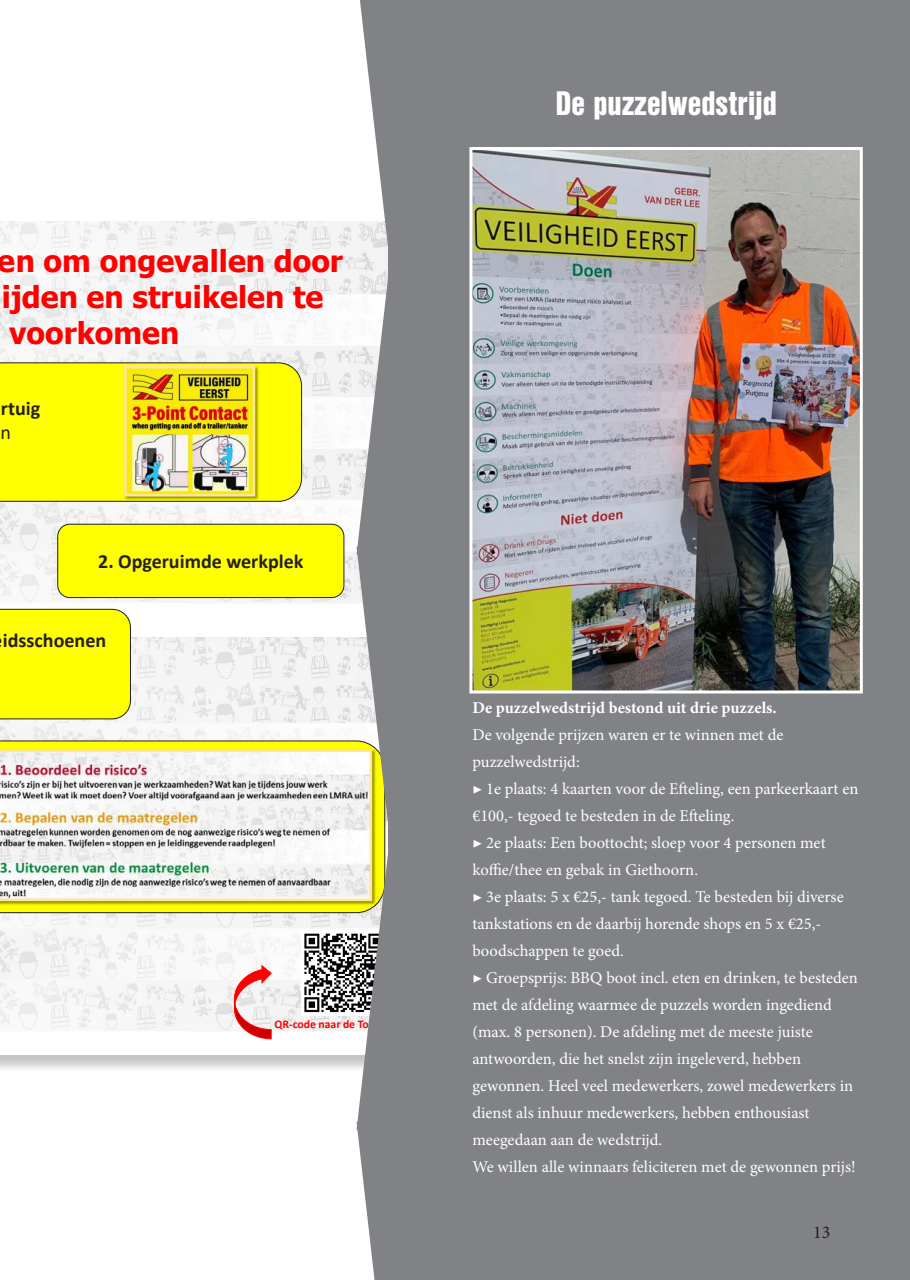
<style>
.page{position:relative;width:910px;height:1280px;background:#fff}
.page>*{position:absolute;margin:0;border:0;box-sizing:border-box;transform-origin:0 0}
.t1{font:900 33px "Nimbus San Con L";color:#fff}
.t2{font:700 30.15px/36.2px "Tahoma";color:#f00}
.t3{font:700 20.1px "Calibri";color:#231f20}
.t4{font:20.1px "Calibri";color:#231f20}
.t5{font:18px "Minion Pro";color:#231f20}
.t6{font:16.5px/27px "Minion Pro";color:#fff}
.t7{font:700 16.5px "Minion Pro";color:#fff}
.t8{font:700 11.7px "Calibri";color:#f00}
</style>
<div class="page">
<img style="left:0;top:637px;width:357px;height:403px">
<img style="left:0;top:221px;width:357px;height:388px">
<svg style="left:232px;top:964px;width:40px;height:75px"></svg>
<img style="left:302px;top:930px;width:55px;height:85px">
<div style="left:0;top:362px;width:302px;height:140px;background:#ff0"></div>
<svg style="left:0;top:740px;width:357px;height:173px;background:#e3e30c"></svg>
<div style="left:57px;top:524px;width:287px;height:74px;background:#ff0;border:1px solid #231f20;border-radius:12px"></div>
<div style="left:0;top:609px;width:131px;height:110px;background:#ff0"></div>
<img style="left:0;top:748px;width:357px;height:158px">
<svg style="left:0;top:749px;width:357px;height:152px"></svg>
<img style="left:122px;top:364px;width:138px;height:137px">
<img style="left:128px;top:370px;width:123px;height:122px">
<div style="left:124px;top:366px;width:131px;height:130px;border:3px solid #ffe699"></div>
<div style="left:389px;top:0;width:521px;height:1280px;background:#808285"></div>
<img style="left:473px;top:151px;width:386px;height:538px">
<div style="left:469px;top:147px;width:394px;height:546px;border:3px solid #fff"></div>
<svg style="left:357px;top:0;width:32px;height:1280px"></svg>
<h2 class="t2" style="left:-2px;top:244px;width:347px">en om ongevallen door ijden en struikelen te voorkomen</h2>
<p class="t3" style="left:1px;top:394px;width:41px">rtuig</p>
<p class="t4" style="left:0;top:418px;width:12px">n</p>
<p class="t3" style="left:98px;top:547px;width:207px">2. Opgeruimde werkplek</p>
<p class="t3" style="left:3px;top:626px;width:105px">idsschoenen</p>
<p class="t8" style="left:274px;top:1016px;width:123px">QR-code naar de Toolbox</p>
<p class="t1" style="left:555px;top:79px;width:223px">De puzzelwedstrijd</p>
<p class="t7" style="left:472px;top:696px;width:306px">De puzzelwedstrijd bestond uit drie puzzels.</p>
<p class="t6" style="left:472px;top:722px;width:312px">De volgende prijzen waren er te winnen met de</p>
<p class="t6" style="left:472px;top:749px;width:109px">puzzelwedstrijd:</p>
<p class="t6" style="left:472px;top:776px;width:387px">▶ 1e plaats: 4 kaarten voor de Efteling, een parkeerkaart en €100,- tegoed te besteden in de Efteling.</p>
<p class="t6" style="left:472px;top:830px;width:355px">▶ 2e plaats: Een boottocht; sloep voor 4 personen met</p>
<p class="t6" style="left:472px;top:857px;width:227px">koffie/thee en gebak in Giethoorn.</p>
<p class="t6" style="left:472px;top:884px;width:373px">▶ 3e plaats: 5 x €25,- tank tegoed. Te besteden bij diverse tankstations en de daarbij horende shops en 5 x €25,- boodschappen te goed.</p>
<p class="t6" style="left:472px;top:965px;width:387px">▶ Groepsprijs: BBQ boot incl. eten en drinken, te besteden met de afdeling waarmee de puzzels worden ingediend (max. 8 personen). De afdeling met de meeste juiste</p>
<p class="t6" style="left:472px;top:1045px;width:330px">antwoorden, die het snelst zijn ingeleverd, hebben</p>
<p class="t6" style="left:472px;top:1072px;width:382px">gewonnen. Heel veel medewerkers, zowel medewerkers in dienst als inhuur medewerkers, hebben enthousiast</p>
<p class="t6" style="left:472px;top:1126px;width:191px">meegedaan aan de wedstrijd.</p>
<p class="t6" style="left:472px;top:1153px;width:385px">We willen alle winnaars feliciteren met de gewonnen prijs!</p>
<p class="t5" style="left:813px;top:1220px;width:19px">13</p>
</div>
